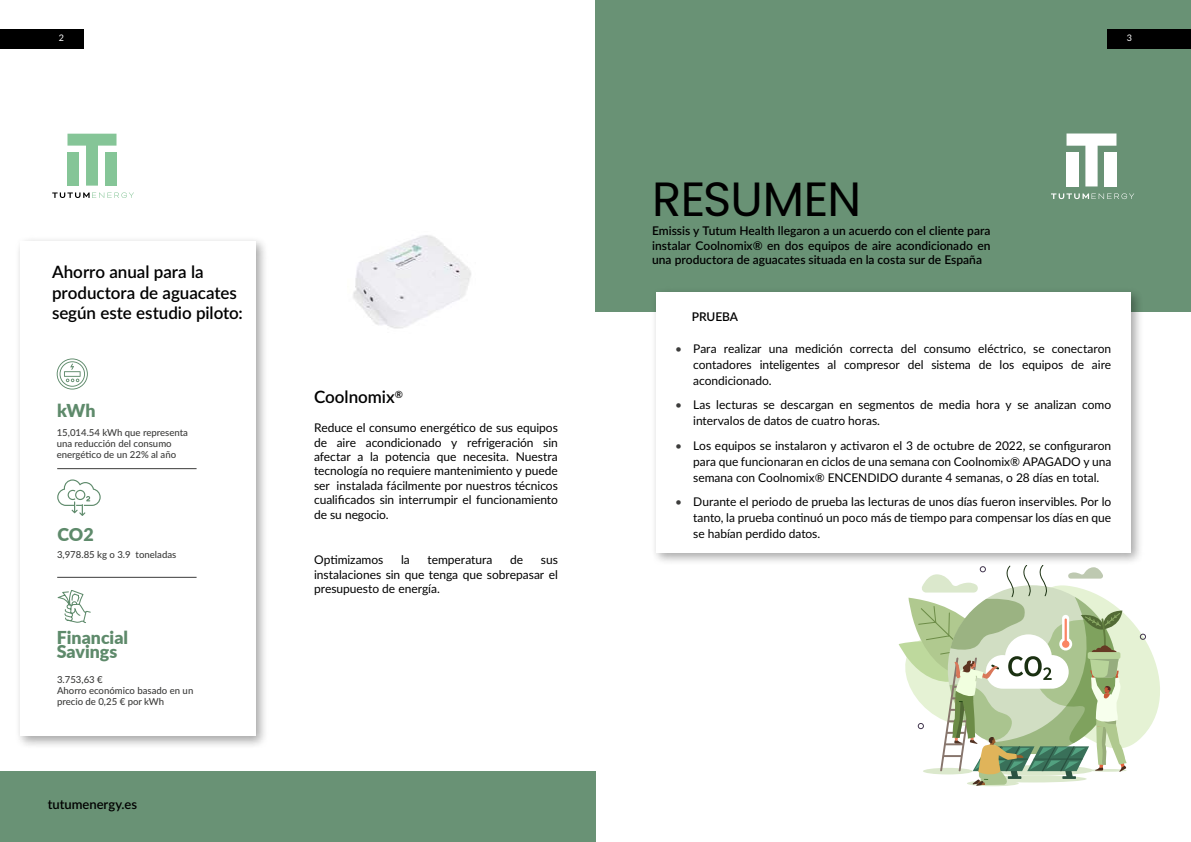
<style>
.page{position:relative;width:1191px;height:842px;background:#fff}
.page>*{position:absolute;margin:0;border:0;box-sizing:border-box;transform-origin:0 0}
.t1{font:48px "Poppins";letter-spacing:-.015em;color:#000}
.t2{font:900 17.8px/14px "Lato";color:#5e8a6b}
.t3{font:600 17px/20.4px "Lato";color:#000}
.t4{font:600 13px "Lato";color:#000}
.t5{font:12px/14.4px "Lato";letter-spacing:-.005em;color:#000;text-align:justify}
.t6{font:600 12px/14.4px "Lato";color:#000;text-align:justify}
.t7{font:500 9.6px/11px "Lato";color:#3c3c3b}
.t8{font:9px "Lato";color:#fff}
.s1{color:#3c3c3b}
</style>
<div class="page">
<div style="left:14px;top:235px;width:254px;height:514px;background:#000;opacity:.35"></div>
<div style="left:20px;top:241px;width:235px;height:495px;background:#fff"></div>
<img style="left:353px;top:235px;width:118px;height:94px">
<div style="left:595px;top:0;width:596px;height:311px;background:#699275"></div>
<div style="left:650px;top:287px;width:494px;height:279px;background:#000;opacity:.35"></div>
<div style="left:656px;top:292px;width:474px;height:261px;background:#fff"></div>
<hr style="left:57px;top:468px;width:140px;height:1px;background:#3c3c3b">
<hr style="left:57px;top:577px;width:140px;height:1px;background:#3c3c3b">
<div style="left:0;top:771px;width:595px;height:71px;background:#699275"></div>
<svg style="left:52px;top:192px;width:82px;height:6px"></svg>
<svg style="left:67px;top:134px;width:49px;height:52px"></svg>
<svg style="left:1131px;top:621px;width:29px;height:124px;fill:#e5f2d4"></svg>
<svg style="left:1140px;top:634px;width:5px;height:6px"></svg>
<svg style="left:898px;top:565px;width:233px;height:221px"></svg>
<svg style="left:1051px;top:193px;width:83px;height:6px"></svg>
<svg style="left:1066px;top:133px;width:50px;height:53px"></svg>
<svg style="left:57px;top:358px;width:31px;height:32px"></svg>
<svg style="left:57px;top:479px;width:44px;height:37px"></svg>
<svg style="left:57px;top:590px;width:34px;height:33px"></svg>
<div style="left:1107px;top:29px;width:84px;height:20px;background:#000"></div>
<div style="left:0;top:29px;width:83px;height:20px;background:#000"></div>
<p class="t8" style="left:59px;top:32px;width:7px">2</p>
<p class="t8" style="left:1126px;top:32px;width:7px">3</p>
<h3 class="t3" style="left:52px;top:261px;width:192px">Ahorro anual para la productora de aguacates según este estudio piloto:</h3>
<h2 class="t2" style="left:57px;top:402px;width:40px">kWh</h2>
<p class="t7" style="left:57px;top:427px;width:133px">15,014.54 kWh que representa una reducción del consumo energético de un 22% al año</p>
<h2 class="t2" style="left:58px;top:526px;width:38px">CO2</h2>
<p class="t7" style="left:57px;top:548px;width:121px">3,978.85 kg o 3.9 toneladas</p>
<h2 class="t2" style="left:57px;top:630px;width:73px">Financial<br>Savings</h2>
<p class="t7" style="left:57px;top:674px;width:138px">3.753,63 €<br>Ahorro económico basado en un precio de 0,25 € por kWh</p>
<p class="t4" style="left:48px;top:795px;width:91px">tutumenergy.es</p>
<h3 class="t3" style="left:314px;top:386px;width:90px">Coolnomix<sup>®</sup></h3>
<p class="t5" style="left:314px;top:420px;width:245px">Reduce el consumo energético de sus equipos de aire acondicionado y refrigeración sin afectar a la potencia que necesita. Nuestra tecnología no requiere mantenimiento y puede ser instalada fácilmente por nuestros técnicos cualificados sin interrumpir el funcionamiento de su negocio.</p>
<p class="t5" style="left:314px;top:552px;width:71px">Optimizamos</p>
<p class="t5" style="left:401px;top:552px;width:10px">la</p>
<p class="t5" style="left:427px;top:552px;width:67px">temperatura</p>
<p class="t5" style="left:510px;top:552px;width:15px">de</p>
<p class="t5" style="left:314px;top:552px;width:245px;text-indent:227px">sus instalaciones sin que tenga que sobrepasar el presupuesto de energía.</p>
<h1 class="t1" style="left:652px;top:172px;width:210px">RESUMEN</h1>
<p class="t6" style="left:652px;top:223px;width:340px">Emissis y Tutum Health llegaron a un acuerdo con el cliente para instalar Coolnomix® en dos equipos de aire acondicionado en una productora de aguacates situada en la costa sur de España</p>
<p class="t6" style="left:692px;top:309px;width:48px">PRUEBA</p>
<p class="t5" style="left:693px;top:340px;width:419px;line-height:16px;text-indent:-18px"><span class="s1">•</span> Para realizar una medición correcta del consumo eléctrico, se conectaron contadores inteligentes al compresor del sistema de los equipos de aire acondicionado.</p>
<p class="t5" style="left:693px;top:396px;width:419px;line-height:16px;text-indent:-18px"><span class="s1">•</span> Las lecturas se descargan en segmentos de media hora y se analizan como intervalos de datos de cuatro horas.</p>
<p class="t5" style="left:693px;top:437px;width:419px;line-height:16px;text-indent:-18px"><span class="s1">•</span> Los equipos se instalaron y activaron el 3 de octubre de 2022, se configuraron para que funcionaran en ciclos de una semana con Coolnomix® APAGADO y una semana con Coolnomix® ENCENDIDO durante 4 semanas, o 28 días en total.</p>
<p class="t5" style="left:693px;top:493px;width:419px;line-height:16px;text-indent:-18px"><span class="s1">•</span> Durante el periodo de prueba las lecturas de unos días fueron inservibles. Por lo tanto, la prueba continuó un poco más de tiempo para compensar los días en que se habían perdido datos.</p>
</div>
